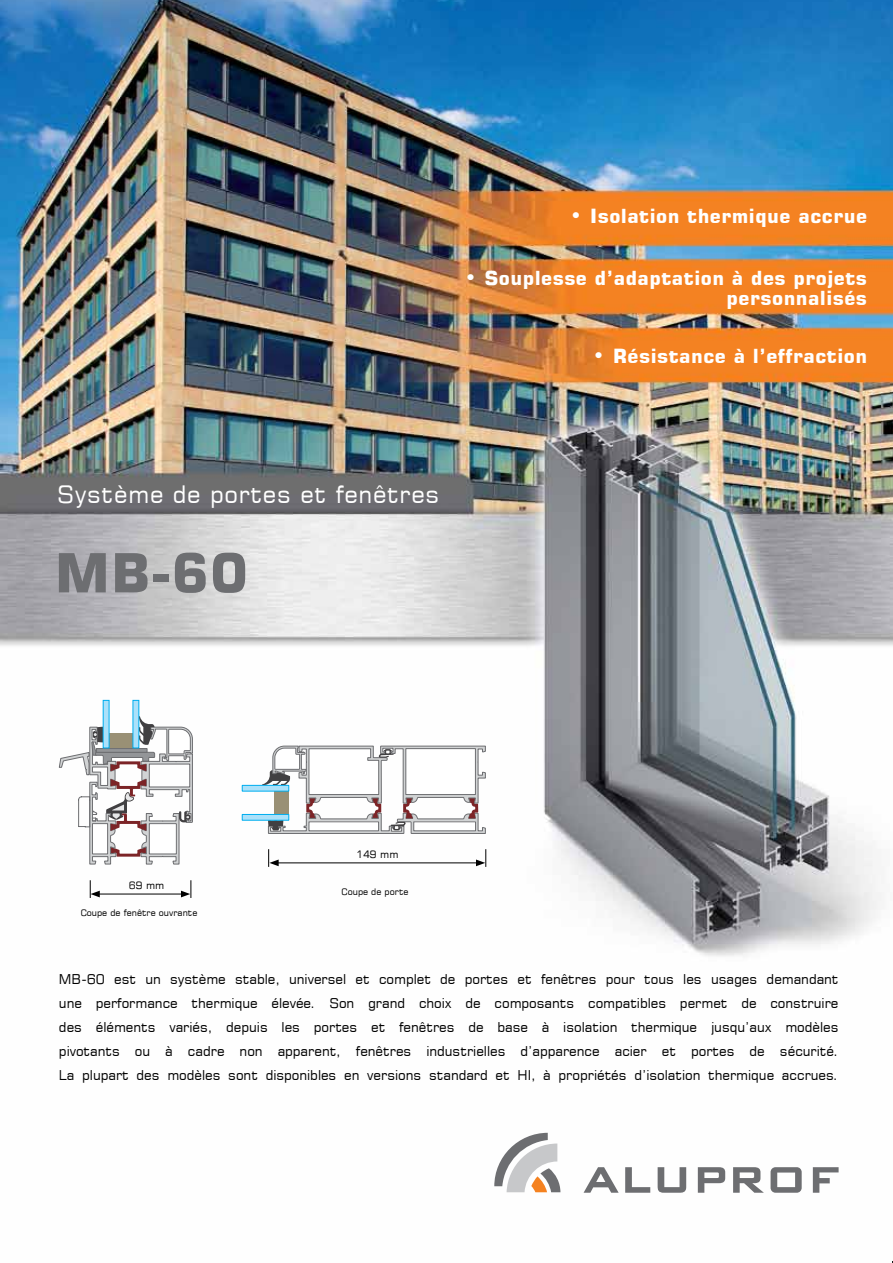
<style>
.page{position:relative;width:893px;height:1263px;background:#fff}
.page>*{position:absolute;margin:0;border:0;box-sizing:border-box;transform-origin:0 0}
.t1{font:54px "Square 721 EU Bold";color:#6d6e71}
.t2{font:24px "Square 721 EU Normal";letter-spacing:.025em;color:#fff}
.t3{font:19.5px/19.5px "Square 721 EU Bold";letter-spacing:.025em;color:#fff;text-align:right}
.t4{font:13.5px/24px "Square 721 EU Normal";letter-spacing:-.005em;color:#000;text-align:justify}
.t5{font:10.2px "Square 721 EU Normal";color:#000}
.t6{font:9px "Square 721 EU Normal";color:#000}
.s1{font-family:"Square 721 EU Normal";font-size:21px}
</style>
<div class="page">
<img style="left:0;top:0;width:893px;height:1193px">
<svg style="left:494px;top:1133px;width:66px;height:59px"></svg>
<svg style="left:625px;top:1167px;width:25px;height:26px"></svg>
<svg style="left:658px;top:1167px;width:28px;height:26px"></svg>
<svg style="left:584px;top:1167px;width:35px;height:26px"></svg>
<svg style="left:698px;top:1167px;width:27px;height:26px"></svg>
<svg style="left:733px;top:1167px;width:31px;height:26px"></svg>
<svg style="left:771px;top:1167px;width:31px;height:26px"></svg>
<svg style="left:813px;top:1167px;width:26px;height:26px"></svg>
<hr style="left:97px;top:894px;width:86px;height:1px;background:#000">
<svg style="left:90px;top:880px;width:10px;height:18px"></svg>
<svg style="left:181px;top:880px;width:11px;height:18px"></svg>
<svg style="left:59px;top:716px;width:134px;height:148px"></svg>
<div style="left:103px;top:700px;width:6px;height:48px;background:#abe1fa"></div>
<div style="left:103px;top:700px;width:6px;height:48px;border:1px solid #00aeef"></div>
<div style="left:133px;top:700px;width:6px;height:48px;background:#abe1fa"></div>
<hr style="left:276px;top:862px;width:202px;height:1px;background:#000">
<svg style="left:268px;top:849px;width:11px;height:18px"></svg>
<svg style="left:476px;top:849px;width:10px;height:18px"></svg>
<svg style="left:262px;top:746px;width:224px;height:88px"></svg>
<div style="left:242px;top:785px;width:47px;height:6px;background:#abe1fa"></div>
<div style="left:242px;top:785px;width:47px;height:6px;border:1px solid #00aeef"></div>
<div style="left:242px;top:814px;width:47px;height:6px;background:#abe1fa"></div>
<div style="left:242px;top:814px;width:47px;height:6px;border:1px solid #00aeef"></div>
<h3 class="t3" style="left:570px;top:207px;width:299px"><span class="s1">•</span> Isolation thermique accrue</h3>
<h3 class="t3" style="left:464px;top:269px;width:404px"><span class="s1">•</span> Souplesse d’adaptation à des projets personnalisés</h3>
<h3 class="t3" style="left:592px;top:346px;width:276px"><span class="s1">•</span> Résistance à l’effraction</h3>
<h2 class="t2" style="left:57px;top:479px;width:384px">Système de portes et fenêtres</h2>
<h1 class="t1" style="left:55px;top:539px;width:195px">MB-60</h1>
<p class="t5" style="left:129px;top:879px;width:37px">69 mm</p>
<p class="t6" style="left:81px;top:907px;width:118px">Coupe de fenêtre ouvrante</p>
<p class="t5" style="left:356px;top:848px;width:44px">149 mm</p>
<p class="t6" style="left:342px;top:886px;width:68px">Coupe de porte</p>
<p class="t4" style="left:59px;top:967px;width:781px">MB-60 est un système stable, universel et complet de portes et fenêtres pour tous les usages demandant une performance thermique élevée. Son grand choix de composants compatibles permet de construire des éléments variés, depuis les portes et fenêtres de base à isolation thermique jusqu’aux modèles pivotants ou à cadre non apparent, fenêtres industrielles d’apparence acier et portes de sécurité.<br>La plupart des modèles sont disponibles en versions standard et HI, à propriétés d’isolation thermique accrues.</p>
</div>
